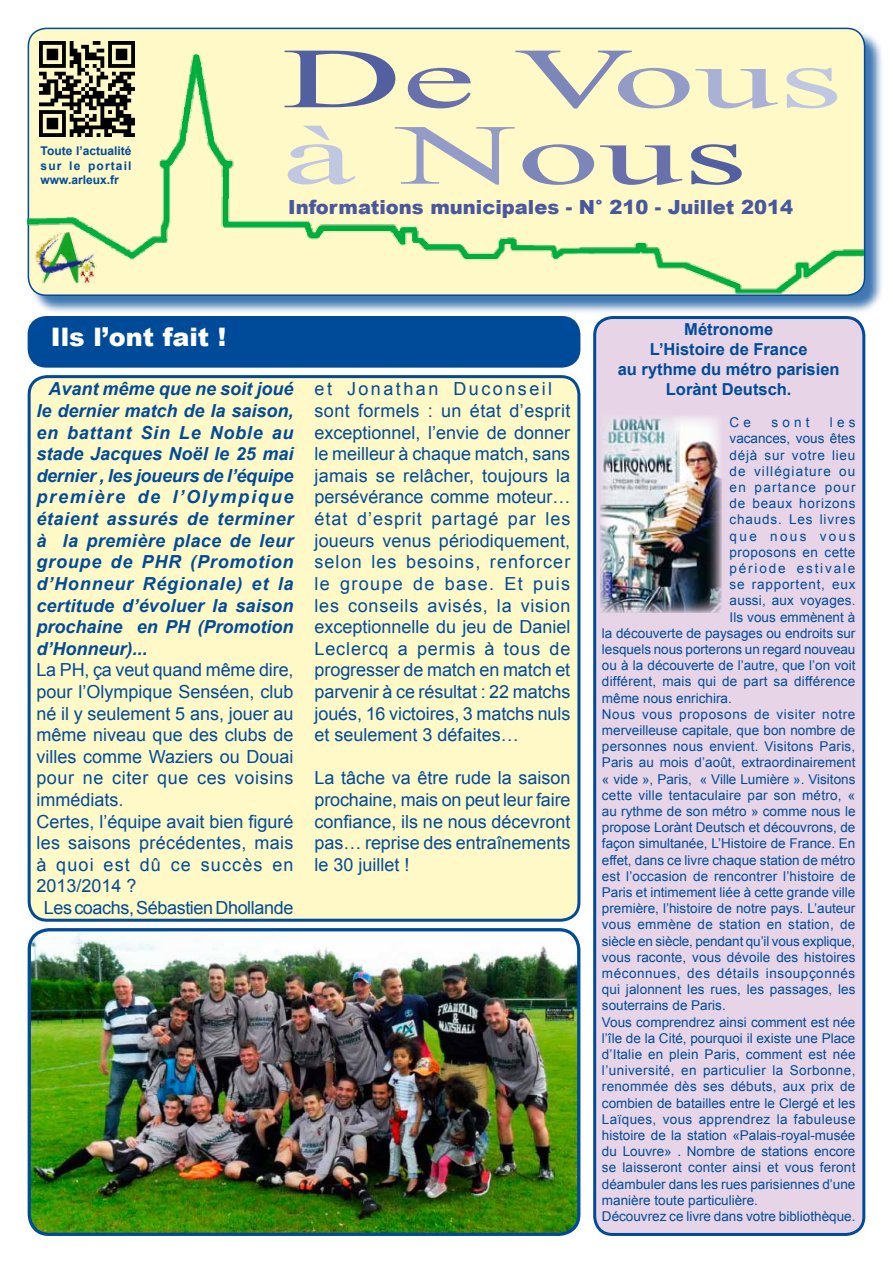
<style>
.page{position:relative;width:893px;height:1263px;background:#fff}
.page>*{position:absolute;margin:0;border:0;box-sizing:border-box;transform-origin:0 0}
.t1{font:85.5px/76.5px "Times New Roman";color:#49579e;scale:1.94 1}
.t2{font:900 25.5px "Arial";color:#fff}
.t3{font:900 19.5px "Arial";color:#49579e}
.t4{font:18px/21.6px "Arial";color:#004b99}
.t5{font:italic 700 18px/21.6px "Arial";color:#004b99;text-align:justify}
.t6{font:18px "Arial";letter-spacing:-.02em;color:#004b99}
.t7{font:18px "Arial";letter-spacing:.035em;color:#004b99}
.t8{font:18px "Arial";letter-spacing:.065em;color:#004b99}
.t9{font:700 16.5px/19.8px "Arial";color:#004b99;text-align:center}
.t10{font:13.5px "Arial";color:#004b99}
.t11{font:13.5px "Arial";letter-spacing:.02em;color:#004b99}
.t12{font:13.5px "Arial";letter-spacing:.03em;color:#004b99}
.t13{font:13.5px "Arial";letter-spacing:.06em;color:#004b99}
.t14{font:13.5px "Arial";letter-spacing:.04em;color:#004b99}
.t15{font:13.5px "Arial";letter-spacing:.055em;color:#004b99}
.t16{font:13.5px "Arial";letter-spacing:.045em;color:#004b99}
.t17{font:13.5px "Arial";letter-spacing:.085em;color:#004b99}
.t18{font:13.5px "Arial";letter-spacing:.135em;color:#004b99}
.t19{font:13.5px "Arial";letter-spacing:.095em;color:#004b99}
.t20{font:13.5px "Arial";letter-spacing:.175em;color:#004b99}
.t21{font:700 12px/14.4px "Arial";color:#004b99;text-align:justify}
.s1{color:#606aab}
.s2{color:#7780b8}
.s3{color:#8e97c7}
.s4{color:#a5aed5}
.s5{color:#bcc6e2}
</style>
<div class="page">
<div style="left:29px;top:377px;width:550px;height:543px;background:#fff9c7;border-radius:18px"></div>
<div style="left:28px;top:375px;width:552px;height:547px;border:3px solid #004b99;border-radius:18px"></div>
<div style="left:30px;top:30px;width:854px;height:285px;background:#004b99;opacity:.75"></div>
<div style="left:28px;top:28px;width:837px;height:267px;background:#fff9c7;border-radius:18px"></div>
<img style="left:28px;top:41px;width:836px;height:255px">
<img style="left:35px;top:232px;width:62px;height:51px">
<div style="left:595px;top:317px;width:269px;height:917px;background:#e7d5e7;border-radius:18px"></div>
<div style="left:593px;top:316px;width:272px;height:920px;border:3px solid #004b99;border-radius:18px"></div>
<div style="left:29px;top:317px;width:550px;height:49px;background:#004b99;border-radius:17px"></div>
<div style="left:28px;top:316px;width:552px;height:52px;border:3px solid #004b99;border-radius:17px"></div>
<img style="left:39px;top:41px;width:95px;height:95px">
<img style="left:29px;top:930px;width:550px;height:304px">
<div style="left:28px;top:928px;width:552px;height:308px;border:3px solid #004b99;border-radius:20px"></div>
<img style="left:600px;top:416px;width:121px;height:197px">
<p class="t21" style="left:41px;top:144px;width:92px">Toute l’actualité sur le portail www.arleux.fr</p>
<h1 class="t1" style="left:282px;top:39px;width:291px">D<span class="s1">e</span> <span class="s2">V</span><span class="s3">o</span><span class="s4">u</span><span class="s5">s à</span> <span class="s3">N</span><span class="s2">o</span><span class="s1">u</span>s</h1>
<h3 class="t3" style="left:288px;top:193px;width:506px">Informations municipales - N° 210 - Juillet 2014</h3>
<h2 class="t2" style="left:51px;top:318px;width:177px">Ils l’ont fait !</h2>
<p class="t5" style="left:36px;top:379px;width:259px;text-indent:12px">Avant même que ne soit joué le dernier match de la saison, en battant Sin Le Noble au stade Jacques Noël le 25 mai dernier , les joueurs de l’équipe première de l’Olympique étaient assurés de terminer à la première place de leur groupe de PHR (Promotion d’Honneur Régionale) et la certitude d’évoluer la saison prochaine en PH (Promotion d’Honneur)...</p>
<h3 class="t4" style="left:36px;top:659px;width:259px">La PH, ça veut quand même dire,</h3>
<h3 class="t4" style="left:36px;top:681px;width:259px">pour l’Olympique Senséen, club</h3>
<h3 class="t4" style="left:36px;top:702px;width:259px">né il y seulement 5 ans, jouer au</h3>
<h3 class="t4" style="left:36px;top:724px;width:259px">même niveau que des clubs de</h3>
<h3 class="t4" style="left:36px;top:746px;width:259px">villes comme Waziers ou Douai</h3>
<h3 class="t7" style="left:36px;top:766px;width:259px">pour ne citer que ces voisins</h3>
<h3 class="t4" style="left:36px;top:789px;width:89px">immédiats.</h3>
<h3 class="t4" style="left:36px;top:810px;width:259px">Certes, l’équipe avait bien figuré</h3>
<h3 class="t4" style="left:36px;top:832px;width:259px">les saisons précédentes, mais</h3>
<h3 class="t8" style="left:36px;top:853px;width:259px">à quoi est dû ce succès en</h3>
<h3 class="t4" style="left:36px;top:875px;width:102px">2013/2014 ?</h3>
<h3 class="t6" style="left:44px;top:896px;width:251px">Les coachs, Sébastien Dhollande</h3>
<p class="t4" style="left:315px;top:378px;width:257px">et Jonathan Duconseil sont formels : un état d’esprit exceptionnel, l’envie de donner le meilleur à chaque match, sans jamais se relâcher, toujours la persévérance comme moteur… état d’esprit partagé par les joueurs venus périodiquement, selon les besoins, renforcer le groupe de base. Et puis les conseils avisés, la vision exceptionnelle du jeu de Daniel<br>Leclercq a permis à tous de progresser de match en match et parvenir à ce résultat : 22 matchs joués, 16 victoires, 3 matchs nuls et seulement 3 défaites…</p>
<h3 class="t4" style="left:315px;top:767px;width:257px;text-align:justify">La tâche va être rude la saison prochaine, mais on peut leur faire confiance, ils ne nous décevront pas… reprise des entraînements le 30 juillet !</h3>
<p class="t9" style="left:618px;top:320px;width:223px">Métronome<br>L’Histoire de France<br>au rythme du métro parisien<br>Lorànt Deutsch.</p>
<p class="t10" style="left:730px;top:413px;width:23px">C e</p>
<p class="t10" style="left:771px;top:413px;width:40px">sont</p>
<p class="t10" style="left:830px;top:413px;width:27px">les</p>
<p class="t10" style="left:730px;top:430px;width:127px">vacances, vous êtes</p>
<p class="t15" style="left:730px;top:446px;width:127px">déjà sur votre lieu</p>
<p class="t17" style="left:730px;top:462px;width:127px">de villégiature ou</p>
<p class="t19" style="left:730px;top:478px;width:127px">en partance pour</p>
<p class="t15" style="left:730px;top:494px;width:127px">de beaux horizons</p>
<p class="t13" style="left:730px;top:511px;width:127px">chauds. Les livres</p>
<p class="t20" style="left:730px;top:527px;width:127px">que nous vous</p>
<p class="t12" style="left:730px;top:543px;width:127px">proposons en cette</p>
<p class="t18" style="left:730px;top:559px;width:127px">période estivale</p>
<p class="t13" style="left:730px;top:575px;width:127px">se rapportent, eux</p>
<p class="t10" style="left:730px;top:592px;width:127px">aussi, aux voyages.</p>
<p class="t10" style="left:730px;top:608px;width:127px">Ils vous emmènent à</p>
<p class="t10" style="left:602px;top:624px;width:255px">la découverte de paysages ou endroits sur</p>
<p class="t10" style="left:602px;top:640px;width:255px">lesquels nous porterons un regard nouveau</p>
<p class="t10" style="left:602px;top:656px;width:255px">ou à la découverte de l’autre, que l’on voit</p>
<p class="t10" style="left:602px;top:673px;width:255px">différent, mais qui de part sa différence</p>
<p class="t10" style="left:602px;top:689px;width:131px">même nous enrichira.</p>
<p class="t16" style="left:602px;top:705px;width:255px">Nous vous proposons de visiter notre</p>
<p class="t10" style="left:602px;top:721px;width:255px">merveilleuse capitale, que bon nombre de</p>
<p class="t11" style="left:602px;top:737px;width:255px">personnes nous envient. Visitons Paris,</p>
<p class="t10" style="left:602px;top:754px;width:255px">Paris au mois d’août, extraordinairement</p>
<p class="t10" style="left:602px;top:770px;width:255px">« vide », Paris, « Ville Lumière ». Visitons</p>
<p class="t11" style="left:602px;top:786px;width:255px">cette ville tentaculaire par son métro, «</p>
<p class="t10" style="left:602px;top:802px;width:255px">au rythme de son métro » comme nous le</p>
<p class="t10" style="left:602px;top:818px;width:255px">propose Lorànt Deutsch et découvrons, de</p>
<p class="t10" style="left:602px;top:835px;width:255px">façon simultanée, L’Histoire de France. En</p>
<p class="t10" style="left:602px;top:851px;width:255px">effet, dans ce livre chaque station de métro</p>
<p class="t10" style="left:602px;top:867px;width:255px">est l’occasion de rencontrer l’histoire de</p>
<p class="t10" style="left:602px;top:883px;width:255px">Paris et intimement liée à cette grande ville</p>
<p class="t10" style="left:602px;top:899px;width:255px">première, l’histoire de notre pays. L’auteur</p>
<p class="t11" style="left:602px;top:916px;width:255px">vous emmène de station en station, de</p>
<p class="t10" style="left:602px;top:932px;width:255px">siècle en siècle, pendant qu’il vous explique,</p>
<p class="t10" style="left:602px;top:948px;width:255px">vous raconte, vous dévoile des histoires</p>
<p class="t14" style="left:602px;top:964px;width:255px">méconnues, des détails insoupçonnés</p>
<p class="t10" style="left:602px;top:980px;width:255px">qui jalonnent les rues, les passages, les</p>
<p class="t10" style="left:602px;top:997px;width:125px">souterrains de Paris.</p>
<p class="t10" style="left:602px;top:1013px;width:255px">Vous comprendrez ainsi comment est née</p>
<p class="t10" style="left:602px;top:1029px;width:255px">l’île de la Cité, pourquoi il existe une Place</p>
<p class="t10" style="left:602px;top:1045px;width:255px">d’Italie en plein Paris, comment est née</p>
<p class="t12" style="left:602px;top:1061px;width:255px">l’université, en particulier la Sorbonne,</p>
<p class="t11" style="left:602px;top:1078px;width:255px">renommée dès ses débuts, aux prix de</p>
<p class="t10" style="left:602px;top:1094px;width:255px">combien de batailles entre le Clergé et les</p>
<p class="t12" style="left:602px;top:1110px;width:255px">Laïques, vous apprendrez la fabuleuse</p>
<p class="t10" style="left:602px;top:1126px;width:255px">histoire de la station «Palais-royal-musée</p>
<p class="t10" style="left:602px;top:1142px;width:255px">du Louvre» . Nombre de stations encore</p>
<p class="t10" style="left:602px;top:1159px;width:255px">se laisseront conter ainsi et vous feront</p>
<p class="t10" style="left:602px;top:1175px;width:255px">déambuler dans les rues parisiennes d’une</p>
<p class="t10" style="left:602px;top:1191px;width:158px">manière toute particulière.</p>
<p class="t10" style="left:602px;top:1207px;width:255px">Découvrez ce livre dans votre bibliothèque.</p>
</div>
